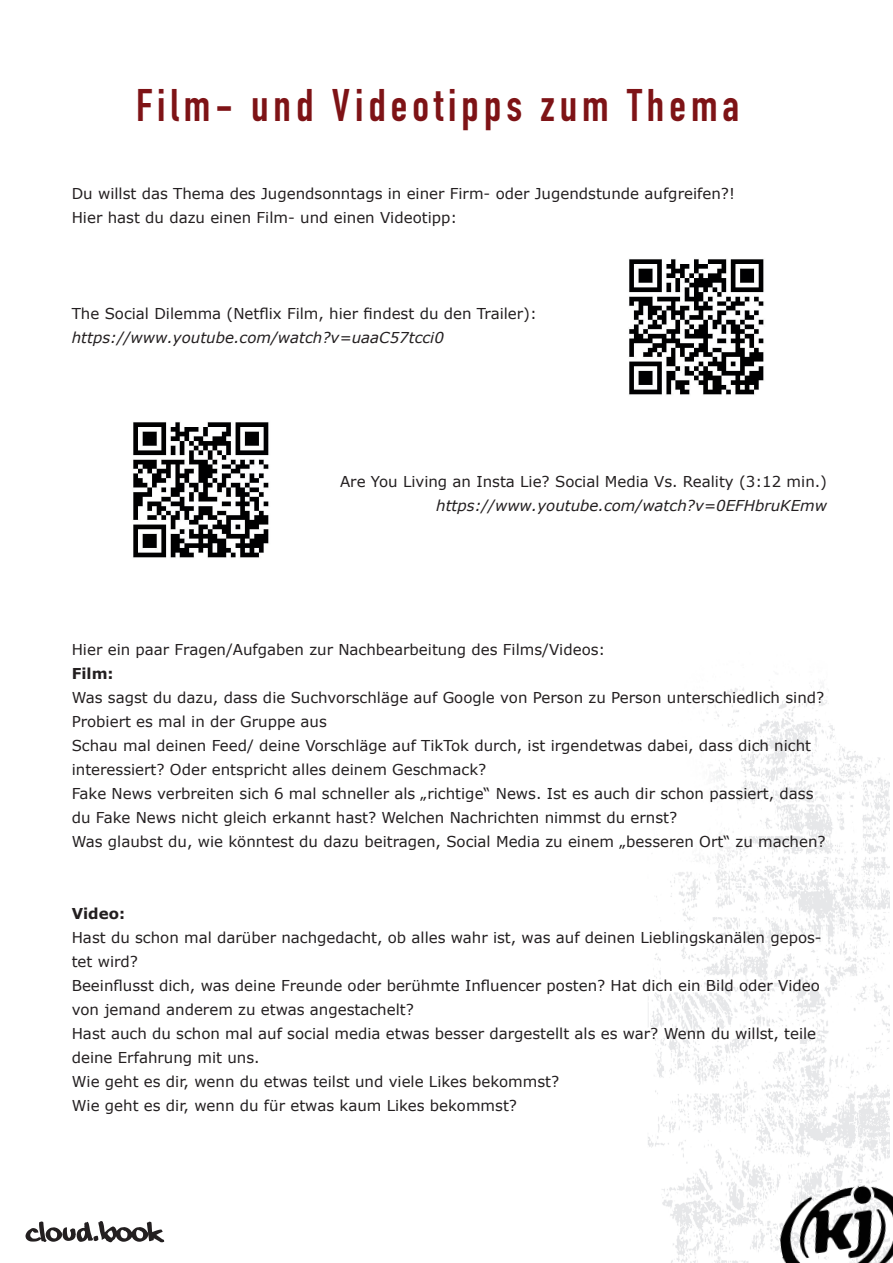
<style>
.page{position:relative;width:893px;height:1263px;background:#fff}
.page>*{position:absolute;margin:0;border:0;box-sizing:border-box;transform-origin:0 0}
.t1{font:45px "DIN Engschrift Std";letter-spacing:.11em;color:#7e1316}
.t2{font:15px/24px "Verdana";color:#231f20}
.t3{font:italic 15px "Verdana";color:#231f20}
.t4{font:700 15px "Verdana";color:#231f20}
</style>
<div class="page">
<svg style="left:26px;top:1221px;width:138px;height:21px"></svg>
<img style="left:648px;top:680px;width:242px;height:583px">
<img style="left:773px;top:1181px;width:120px;height:82px">
<img style="left:133px;top:422px;width:136px;height:136px">
<img style="left:629px;top:259px;width:135px;height:136px">
<h1 class="t1" style="left:136px;top:79px;width:605px">Film- und Videotipps zum Thema</h1>
<p class="t2" style="left:72px;top:181px;width:665px">Du willst das Thema des Jugendsonntags in einer Firm- oder Jugendstunde aufgreifen?!<br>Hier hast du dazu einen Film- und einen Videotipp:</p>
<p class="t2" style="left:72px;top:301px;width:467px">The Social Dilemma (Netflix Film, hier findest du den Trailer):</p>
<p class="t3" style="left:72px;top:328px;width:374px">https://www.youtube.com/watch?v=uaaC57tcci0</p>
<p class="t2" style="left:340px;top:469px;width:489px">Are You Living an Insta Lie? Social Media Vs. Reality (3:12 min.)</p>
<p class="t3" style="left:436px;top:496px;width:392px">https://www.youtube.com/watch?v=0EFHbruKEmw</p>
<p class="t2" style="left:72px;top:637px;width:535px">Hier ein paar Fragen/Aufgaben zur Nachbearbeitung des Films/Videos:</p>
<p class="t4" style="left:72px;top:662px;width:43px">Film:</p>
<p class="t2" style="left:72px;top:685px;width:755px">Was sagst du dazu, dass die Suchvorschläge auf Google von Person zu Person unterschiedlich sind?<br>Probiert es mal in der Gruppe aus<br>Schau mal deinen Feed/ deine Vorschläge auf TikTok durch, ist irgendetwas dabei, dass dich nicht interessiert? Oder entspricht alles deinem Geschmack?<br>Fake News verbreiten sich 6 mal schneller als „richtige“ News. Ist es auch dir schon passiert, dass du Fake News nicht gleich erkannt hast? Welchen Nachrichten nimmst du ernst?<br>Was glaubst du, wie könntest du dazu beitragen, Social Media zu einem „besseren Ort“ zu machen?</p>
<p class="t4" style="left:72px;top:902px;width:55px">Video:</p>
<p class="t2" style="left:72px;top:925px;width:751px">Hast du schon mal darüber nachgedacht, ob alles wahr ist, was auf deinen Lieblingskanälen gepos&shy;tet wird?<br>Beeinflusst dich, was deine Freunde oder berühmte Influencer posten? Hat dich ein Bild oder Video von jemand anderem zu etwas angestachelt?<br>Hast auch du schon mal auf social media etwas besser dargestellt als es war? Wenn du willst, teile deine Erfahrung mit uns.<br>Wie geht es dir, wenn du etwas teilst und viele Likes bekommst?<br>Wie geht es dir, wenn du für etwas kaum Likes bekommst?</p>
</div>
